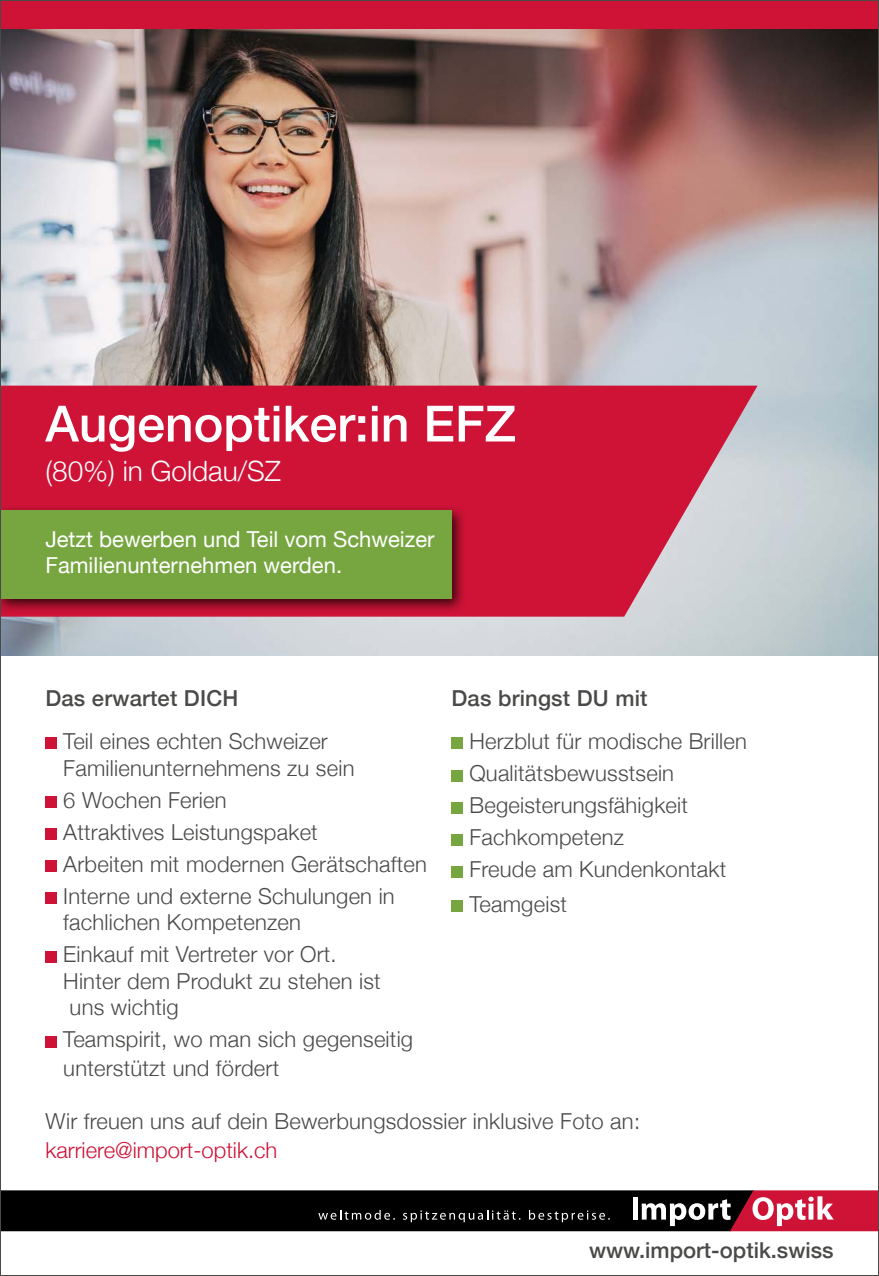
<style>
.page{position:relative;width:879px;height:1276px;background:#fff}
.page>*{position:absolute;margin:0;border:0;box-sizing:border-box;transform-origin:0 0}
.t1{font:500 50px "Helvetica Neue";color:#fff}
.t2{font:300 28px "Helvetica Neue";color:#fff}
.t3{font:300 22px/32px "Helvetica Neue";letter-spacing:.01em;color:#4a4a49}
.t4{font:22px/26.4px "Helvetica Neue";color:#fff}
.t5{font:500 22px "Helvetica Neue";letter-spacing:.01em;color:#4a4a49}
.t6{font:300 22px "Helvetica Neue";color:#ce1337}
</style>
<div class="page">
<div style="left:45px;top:738px;width:12px;height:11px;background:#ce1337"></div>
<div style="left:45px;top:796px;width:12px;height:11px;background:#ce1337"></div>
<div style="left:45px;top:828px;width:12px;height:11px;background:#ce1337"></div>
<div style="left:45px;top:860px;width:12px;height:12px;background:#ce1337"></div>
<div style="left:45px;top:892px;width:12px;height:12px;background:#ce1337"></div>
<div style="left:45px;top:951px;width:12px;height:11px;background:#ce1337"></div>
<div style="left:45px;top:1036px;width:12px;height:11px;background:#ce1337"></div>
<div style="left:451px;top:738px;width:12px;height:11px;background:#77a641"></div>
<div style="left:451px;top:770px;width:12px;height:11px;background:#77a641"></div>
<div style="left:451px;top:802px;width:12px;height:11px;background:#77a641"></div>
<div style="left:451px;top:834px;width:12px;height:11px;background:#77a641"></div>
<div style="left:451px;top:866px;width:12px;height:11px;background:#77a641"></div>
<div style="left:451px;top:900px;width:12px;height:12px;background:#77a641"></div>
<img style="left:2px;top:28px;width:875px;height:627px">
<svg style="left:2px;top:386px;width:755px;height:230px;background:#ce2a4a"></svg>
<div style="left:0;top:504px;width:466px;height:110px;background:#000;opacity:.75"></div>
<div style="left:0;top:510px;width:451px;height:89px;background:#77a641"></div>
<div style="left:0;top:0;width:879px;height:28px;background:#ce1337"></div>
<svg style="left:2px;top:1231px;width:875px;height:1px"></svg>
<svg style="left:2px;top:1190px;width:875px;height:41px;background:#2e161b"></svg>
<h1 class="t1" style="left:45px;top:383px;width:472px">Augenoptiker:in EFZ</h1>
<p class="t2" style="left:45px;top:448px;width:237px">(80%) in Goldau/SZ</p>
<p class="t4" style="left:45px;top:527px;width:391px">Jetzt bewerben und Teil vom Schweizer<br>Familienunternehmen werden.</p>
<p class="t5" style="left:45px;top:680px;width:195px">Das erwartet DICH</p>
<p class="t3" style="left:63px;top:726px;width:293px;line-height:26.4px">Teil eines echten Schweizer<br>Familienunternehmens zu sein</p>
<p class="t3" style="left:63px;top:782px;width:365px">6 Wochen Ferien<br>Attraktives Leistungspaket<br>Arbeiten mit modernen Gerätschaften<br>Interne und externe Schulungen in</p>
<p class="t3" style="left:63px;top:905px;width:275px">fachlichen Kompetenzen<br>Einkauf mit Vertreter vor Ort.</p>
<p class="t3" style="left:63px;top:966px;width:319px;line-height:26.4px">Hinter dem Produkt zu stehen ist uns wichtig</p>
<p class="t3" style="left:63px;top:1023px;width:351px;line-height:29px">Teamspirit, wo man sich gegenseitig unterstützt und fördert</p>
<p class="t5" style="left:451px;top:680px;width:198px">Das bringst DU mit</p>
<p class="t3" style="left:469px;top:723px;width:279px">Herzblut für modische Brillen<br>Qualitätsbewusstsein<br>Begeisterungsfähigkeit<br>Fachkompetenz<br>Freude am Kundenkontakt</p>
<p class="t3" style="left:469px;top:886px;width:99px">Teamgeist</p>
<p class="t3" style="left:45px;top:1104px;width:596px">Wir freuen uns auf dein Bewerbungsdossier inklusive Foto an:</p>
<p class="t6" style="left:45px;top:1132px;width:233px">karriere@import-optik.ch</p>
<p class="t5" style="left:589px;top:1232px;width:246px">www.import-optik.swiss</p>
</div>
